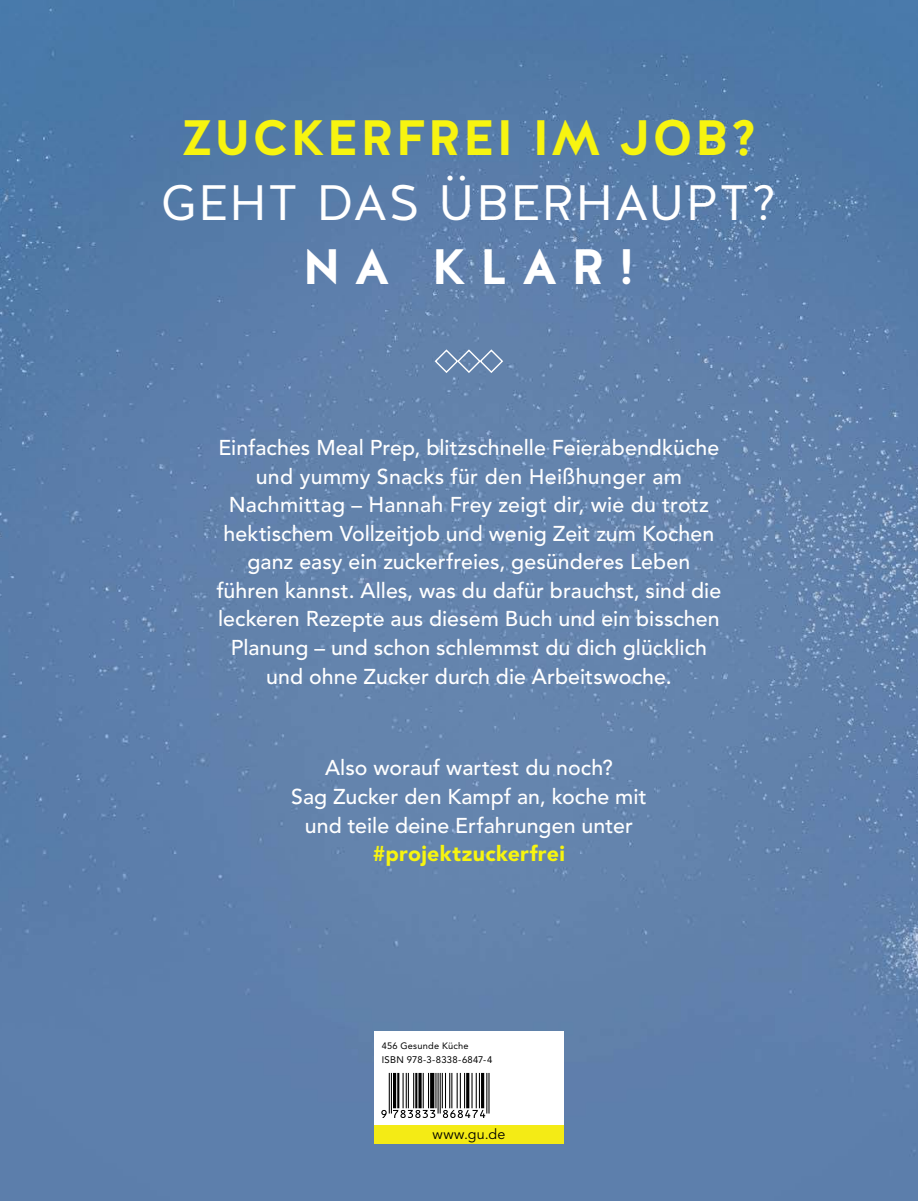
<style>
.page{position:relative;width:918px;height:1201px;background:#fff}
.page>*{position:absolute;margin:0;border:0;box-sizing:border-box;transform-origin:0 0}
.t1{font:49.7px "Halis GR";letter-spacing:.03em;color:#fff}
.t2{font:700 49.7px "Halis GR";letter-spacing:.03em;color:#f7f410}
.t3{font:700 49.7px "Halis GR";letter-spacing:.27em;color:#fff}
.t4{font:500 21.35px/28.5px "Avenir LT Std";letter-spacing:.005em;color:#fff;text-align:center}
.t5{font:900 21.35px "Avenir LT Std";letter-spacing:.015em;color:#f7f410}
.t6{font:14.35px "Avenir LT Std";letter-spacing:.03em;color:#000}
.t7{font:9.45px "Avenir LT Std";letter-spacing:.025em;color:#000}
.t8{font:9.28px "Avenir LT Std";letter-spacing:.025em;color:#000}
</style>
<div class="page">
<img style="left:0;top:0;width:918px;height:1200px">
<div style="left:374px;top:1031px;width:189px;height:112px;background:#fff"></div>
<div style="left:374px;top:1125px;width:189px;height:18px;background:#f4eb15"></div>
<svg style="left:433px;top:348px;width:71px;height:26px;background:#7793b6"></svg>
<hr style="left:488px;top:1072px;width:1px;height:41px;background:#000">
<hr style="left:486px;top:1072px;width:1px;height:41px;background:#000">
<hr style="left:481px;top:1072px;width:3px;height:36px;background:#000">
<hr style="left:479px;top:1072px;width:1px;height:36px;background:#000">
<hr style="left:476px;top:1072px;width:1px;height:36px;background:#000">
<hr style="left:471px;top:1072px;width:1px;height:36px;background:#000">
<hr style="left:466px;top:1072px;width:3px;height:36px;background:#000">
<hr style="left:464px;top:1072px;width:1px;height:36px;background:#000">
<hr style="left:460px;top:1072px;width:1px;height:36px;background:#000">
<hr style="left:456px;top:1072px;width:2px;height:36px;background:#000">
<hr style="left:451px;top:1072px;width:1px;height:36px;background:#000">
<hr style="left:449px;top:1072px;width:1px;height:36px;background:#000">
<hr style="left:445px;top:1072px;width:1px;height:36px;background:#000">
<hr style="left:442px;top:1072px;width:1px;height:36px;background:#000">
<hr style="left:440px;top:1072px;width:1px;height:41px;background:#000">
<hr style="left:437px;top:1072px;width:1px;height:41px;background:#000">
<hr style="left:435px;top:1072px;width:1px;height:36px;background:#000">
<svg style="left:430px;top:1072px;width:4px;height:36px"></svg>
<hr style="left:428px;top:1072px;width:1px;height:36px;background:#000">
<hr style="left:423px;top:1072px;width:1px;height:36px;background:#000">
<svg style="left:418px;top:1072px;width:4px;height:36px"></svg>
<hr style="left:415px;top:1072px;width:2px;height:36px;background:#000">
<hr style="left:413px;top:1072px;width:1px;height:36px;background:#000">
<hr style="left:408px;top:1072px;width:1px;height:36px;background:#000">
<hr style="left:406px;top:1072px;width:1px;height:36px;background:#000">
<hr style="left:402px;top:1072px;width:1px;height:36px;background:#000">
<hr style="left:397px;top:1072px;width:2px;height:36px;background:#000">
<hr style="left:393px;top:1072px;width:3px;height:36px;background:#000">
<hr style="left:391px;top:1072px;width:1px;height:41px;background:#000">
<hr style="left:389px;top:1072px;width:1px;height:41px;background:#000">
<svg style="left:381px;top:1109px;width:104px;height:9px"></svg>
<svg style="left:0;top:1199px;width:9px;height:2px"></svg>
<h1 class="t2" style="left:180px;top:109px;width:578px">ZUCKERFREI IM JOB?</h1>
<h1 class="t1" style="left:161px;top:173px;width:618px">GEHT DAS ÜBERHAUPT?</h1>
<h1 class="t3" style="left:302px;top:238px;width:334px">NA KLAR!</h1>
<p class="t4" style="left:217px;top:436px;width:506px">Einfaches Meal Prep, blitzschnelle Feierabendküche und yummy Snacks für den Heißhunger am Nachmittag – Hannah Frey zeigt dir, wie du trotz hektischem Vollzeitjob und wenig Zeit zum Kochen ganz easy ein zuckerfreies, gesünderes Leben führen kannst. Alles, was du dafür brauchst, sind die leckeren Rezepte aus diesem Buch und ein bisschen Planung – und schon schlemmst du dich glücklich und ohne Zucker durch die Arbeitswoche.</p>
<p class="t4" style="left:291px;top:756px;width:357px">Also worauf wartest du noch?<br>Sag Zucker den Kampf an, koche mit und teile deine Erfahrungen unter</p>
<p class="t5" style="left:373px;top:844px;width:193px">#projektzuckerfrei</p>
<p class="t8" style="left:382px;top:1040px;width:88px">456 Gesunde Küche</p>
<p class="t7" style="left:382px;top:1053px;width:112px">ISBN 978-3-8338-6847-4</p>
<p class="t6" style="left:432px;top:1128px;width:75px">www.gu.de</p>
</div>
